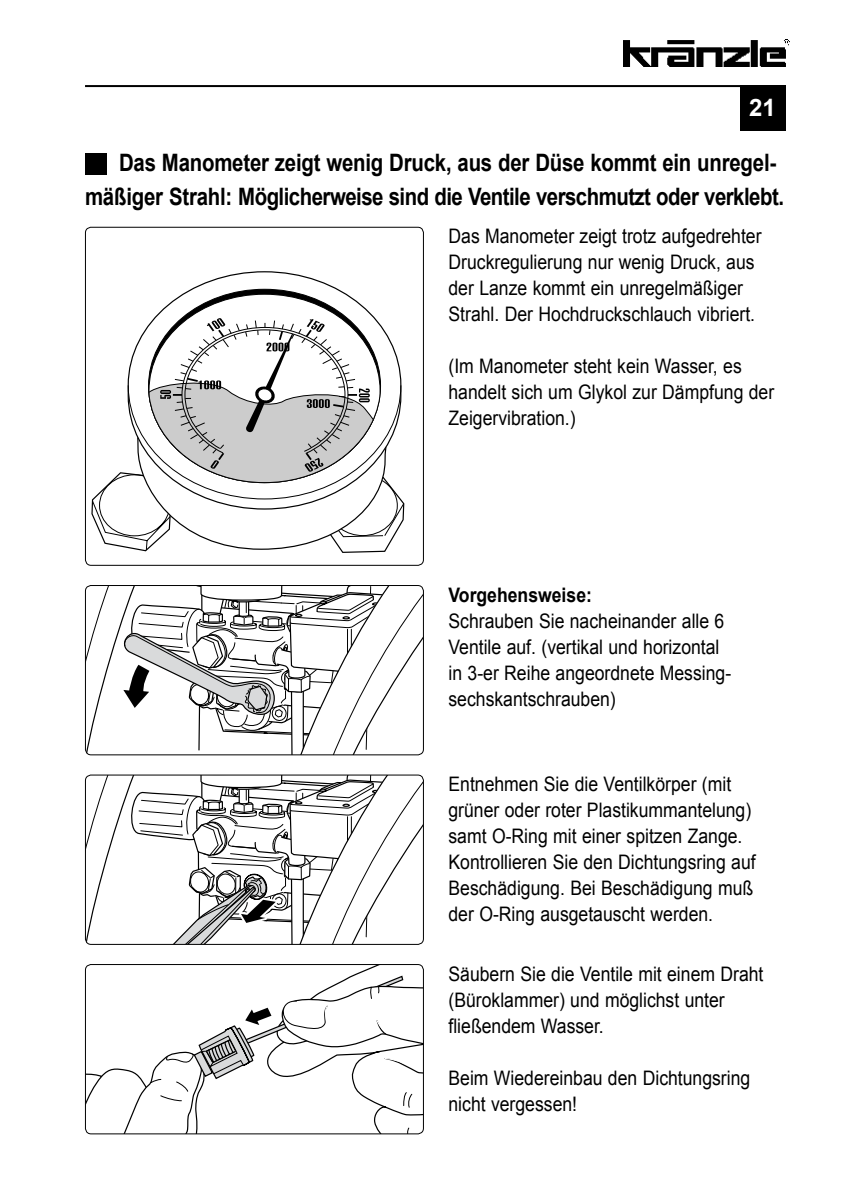
<style>
.page{position:relative;width:842px;height:1191px;background:#fff}
.page>*{position:absolute;margin:0;border:0;box-sizing:border-box;transform-origin:0 0}
.t1{font:700 24px/34px "Arial";letter-spacing:-.01em;color:#000;scale:.85 1}
.t2{font:700 24px "Arial";color:#fff}
.t3{font:20px/26px "Arial";color:#000;scale:.88 1}
.t4{font:700 20px "Arial";color:#000;scale:.88 1}
</style>
<div class="page">
<img style="left:624px;top:40px;width:166px;height:26px">
<hr style="left:85px;top:85px;width:700px;height:2px;background:#000">
<div style="left:85px;top:153px;width:21px;height:21px;background:#000"></div>
<svg style="left:85px;top:586px;width:338px;height:169px"></svg>
<div style="left:85px;top:585px;width:339px;height:170px;border:1px solid #000;border-radius:6px"></div>
<svg style="left:85px;top:776px;width:338px;height:168px"></svg>
<div style="left:85px;top:774px;width:339px;height:170px;border:1px solid #000;border-radius:6px"></div>
<svg style="left:85px;top:965px;width:338px;height:168px"></svg>
<div style="left:85px;top:964px;width:339px;height:170px;border:1px solid #000;border-radius:6px"></div>
<div style="left:740px;top:85px;width:45px;height:45px;background:#000"></div>
<svg style="left:182px;top:271px;width:165px;height:23px"></svg>
<svg style="left:154px;top:294px;width:221px;height:24px"></svg>
<svg style="left:91px;top:318px;width:314px;height:235px"></svg>
<div style="left:85px;top:227px;width:339px;height:339px;border:1px solid #000;border-radius:6px"></div>
<p class="t2" style="left:749px;top:92px;width:28px">21</p>
<p class="t1" style="left:85px;top:146px;width:824px;text-indent:34px">Das Manometer zeigt wenig Druck, aus der Düse kommt ein unregel&shy;mäßiger Strahl: Möglicherweise sind die Ventile verschmutzt oder verklebt.</p>
<p class="t3" style="left:448px;top:224px;width:357px">Das Manometer zeigt trotz aufgedrehter Druckregulierung nur wenig Druck, aus der Lanze kommt ein unregelmäßiger Strahl. Der Hochdruckschlauch vibriert.</p>
<p class="t3" style="left:448px;top:354px;width:372px">(Im Manometer steht kein Wasser, es handelt sich um Glykol zur Dämpfung der<br>Zeigervibration.)</p>
<p class="t4" style="left:448px;top:581px;width:165px">Vorgehensweise:</p>
<p class="t3" style="left:448px;top:608px;width:323px">Schrauben Sie nacheinander alle 6<br>Ventile auf. (vertikal und horizontal in 3-er Reihe angeordnete Messing&shy;sechskantschrauben)</p>
<p class="t3" style="left:448px;top:771px;width:351px">Entnehmen Sie die Ventilkörper (mit grüner oder roter Plastikummantelung) samt O-Ring mit einer spitzen Zange.<br>Kontrollieren Sie den Dichtungsring auf Beschädigung. Bei Beschädigung muß der O-Ring ausgetauscht werden.</p>
<p class="t3" style="left:448px;top:961px;width:359px">Säubern Sie die Ventile mit einem Draht (Büroklammer) und möglichst unter fließendem Wasser.</p>
<p class="t3" style="left:448px;top:1065px;width:344px">Beim Wiedereinbau den Dichtungsring nicht vergessen!</p>
</div>
